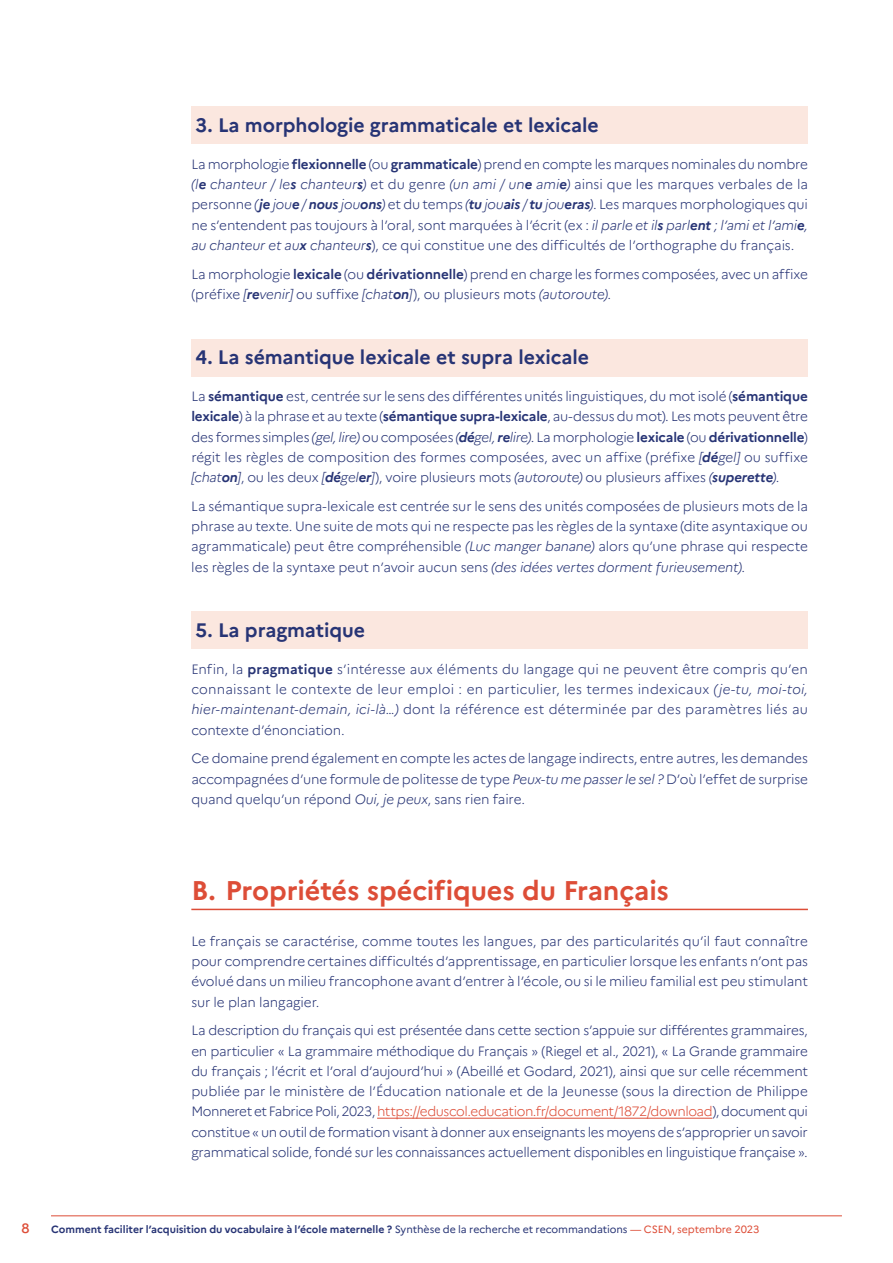
<style>
.page{position:relative;width:893px;height:1263px;background:#fff}
.page>*{position:absolute;margin:0;border:0;box-sizing:border-box;transform-origin:0 0}
.t1{font:700 27px "Marianne";letter-spacing:-.005em;color:#dd4d37}
.t2{font:700 19.5px "Marianne";letter-spacing:-.005em;color:#273475}
.t3{font:300 13.5px/20.2px "Marianne";letter-spacing:-.01em;color:#273475;text-align:justify}
.t4{font:500 13.5px "Marianne";color:#dd4d37}
.t5{font:700 10.5px "Marianne";color:#273475}
.s1{font-weight:700}
.s2{font-style:italic}
.s3{font-weight:700;font-style:italic}
.s4{color:#dd4d37}
.s5{font-weight:400}
.s6{font-weight:400;color:#dd4d37}
</style>
<div class="page">
<hr style="left:51px;top:1215px;width:791px;height:1px;background:#dd4d37">
<div style="left:191px;top:106px;width:617px;height:38px;background:#fbe7df"></div>
<div style="left:191px;top:339px;width:617px;height:37px;background:#fbe7df"></div>
<div style="left:191px;top:611px;width:617px;height:38px;background:#fbe7df"></div>
<hr style="left:191px;top:909px;width:617px;height:1px;background:#dd4d37">
<hr style="left:377px;top:1118px;width:335px;height:1px;background:#dd4d37">
<h2 class="t2" style="left:196px;top:113px;width:405px">3. La morphologie grammaticale et lexicale</h2>
<p class="t3" style="left:191px;top:154px;width:618px">La morphologie <span class="s1">flexionnelle</span> (ou <span class="s1">grammaticale</span>) prend en compte les marques nominales du nombre <span class="s2">(l</span><span class="s3">e</span> <span class="s2">chanteur / le</span><span class="s3">s</span> <span class="s2">chanteur</span><span class="s3">s</span><span class="s2">)</span> et du genre <span class="s2">(un ami / un</span><span class="s3">e</span> <span class="s2">ami</span><span class="s3">e</span><span class="s2">)</span> ainsi que les marques verbales de la personne <span class="s2">(</span><span class="s3">je</span> <span class="s2">jou</span><span class="s3">e</span> <span class="s2">/</span> <span class="s3">nous</span> <span class="s2">jou</span><span class="s3">ons</span><span class="s2">)</span> et du temps <span class="s2">(</span><span class="s3">tu</span> <span class="s2">jou</span><span class="s3">ais</span> <span class="s2">/</span> <span class="s3">tu</span> <span class="s2">jou</span><span class="s3">eras</span><span class="s2">)</span>. Les marques morphologiques qui ne s’entendent pas toujours à l’oral, sont marquées à l’écrit (ex : <span class="s2">il parle et il</span><span class="s3">s</span> <span class="s2">parl</span><span class="s3">ent</span> <span class="s2">; l’ami et l’ami</span><span class="s3">e</span><span class="s2">, au chanteur et au</span><span class="s3">x</span> <span class="s2">chanteur</span><span class="s3">s</span>), ce qui constitue une des difficultés de l’orthographe du français.</p>
<p class="t3" style="left:191px;top:264px;width:618px">La morphologie <span class="s1">lexicale</span> (ou <span class="s1">dérivationnelle</span>) prend en charge les formes composées, avec un affixe (préfixe <span class="s2">[</span><span class="s3">re</span><span class="s2">venir]</span> ou suffixe <span class="s2">[chat</span><span class="s3">on</span><span class="s2">]</span>), ou plusieurs mots <span class="s2">(autoroute)</span>.</p>
<h2 class="t2" style="left:196px;top:345px;width:395px">4. La sémantique lexicale et supra lexicale</h2>
<p class="t3" style="left:191px;top:386px;width:618px">La <span class="s1">sémantique</span> est, centrée sur le sens des différentes unités linguistiques, du mot isolé (<span class="s1">sémantique lexicale</span>) à la phrase et au texte (<span class="s1">sémantique supra-lexicale</span>, au-dessus du mot). Les mots peuvent être des formes simples <span class="s2">(gel, lire)</span> ou composées <span class="s2">(</span><span class="s3">dé</span><span class="s2">gel,</span> <span class="s3">re</span><span class="s2">lire)</span>. La morphologie <span class="s1">lexicale</span> (ou <span class="s1">dérivationnelle</span>) régit les règles de composition des formes composées, avec un affixe (préfixe <span class="s2">[</span><span class="s3">dé</span><span class="s2">gel]</span> ou suffixe <span class="s2">[chat</span><span class="s3">on</span><span class="s2">]</span>, ou les deux <span class="s2">[</span><span class="s3">dé</span><span class="s2">gel</span><span class="s3">er</span><span class="s2">]</span>), voire plusieurs mots <span class="s2">(autoroute)</span> ou plusieurs affixes <span class="s2">(</span><span class="s3">superette</span><span class="s2">)</span>.</p>
<p class="t3" style="left:191px;top:496px;width:618px">La sémantique supra-lexicale est centrée sur le sens des unités composées de plusieurs mots de la phrase au texte. Une suite de mots qui ne respecte pas les règles de la syntaxe (dite asyntaxique ou agrammaticale) peut être compréhensible <span class="s2">(Luc manger banane)</span> alors qu’une phrase qui respecte les règles de la syntaxe peut n’avoir aucun sens <span class="s2">(des idées vertes dorment furieusement)</span>.</p>
<h2 class="t2" style="left:196px;top:618px;width:171px">5. La pragmatique</h2>
<p class="t3" style="left:191px;top:659px;width:618px">Enfin, la <span class="s1">pragmatique</span> s’intéresse aux éléments du langage qui ne peuvent être compris qu’en connaissant le contexte de leur emploi : en particulier, les termes indexicaux <span class="s2">(je-tu, moi-toi, hier-maintenant-demain, ici-là…)</span> dont la référence est déterminée par des paramètres liés au contexte d’énonciation.</p>
<p class="t3" style="left:191px;top:748px;width:618px">Ce domaine prend également en compte les actes de langage indirects, entre autres, les demandes accompagnées d’une formule de politesse de type <span class="s2">Peux-tu me passer le sel ?</span> D’où l’effet de surprise quand quelqu’un répond <span class="s2">Oui, je peux</span>, sans rien faire.</p>
<h1 class="t1" style="left:191px;top:874px;width:479px">B. Propriétés spécifiques du Français</h1>
<p class="t3" style="left:191px;top:931px;width:618px">Le français se caractérise, comme toutes les langues, par des particularités qu’il faut connaître pour comprendre certaines difficultés d’apprentissage, en particulier lorsque les enfants n’ont pas évolué dans un milieu francophone avant d’entrer à l’école, ou si le milieu familial est peu stimulant sur le plan langagier.</p>
<p class="t3" style="left:191px;top:1020px;width:618px">La description du français qui est présentée dans cette section s’appuie sur différentes grammaires, en particulier « La grammaire méthodique du Français » (Riegel et al., 2021), « La Grande grammaire du français ; l’écrit et l’oral d’aujourd’hui » (Abeillé et Godard, 2021), ainsi que sur celle récemment publiée par le ministère de l’Éducation nationale et de la Jeunesse (sous la direction de Philippe Monneret et Fabrice Poli, 2023, <span class="s4">https://eduscol.education.fr/document/1872/download</span>), document qui constitue « un outil de formation visant à donner aux enseignants les moyens de s’approprier un savoir grammatical solide, fondé sur les connaissances actuellement disponibles en linguistique française ».</p>
<p class="t4" style="left:21px;top:1220px;width:10px">8</p>
<p class="t5" style="left:51px;top:1223px;width:710px">Comment faciliter l’acquisition du vocabulaire à l’école maternelle ? <span class="s5">Synthèse de la recherche et recommandations</span> <span class="s6">— CSEN, septembre 2023</span></p>
</div>
